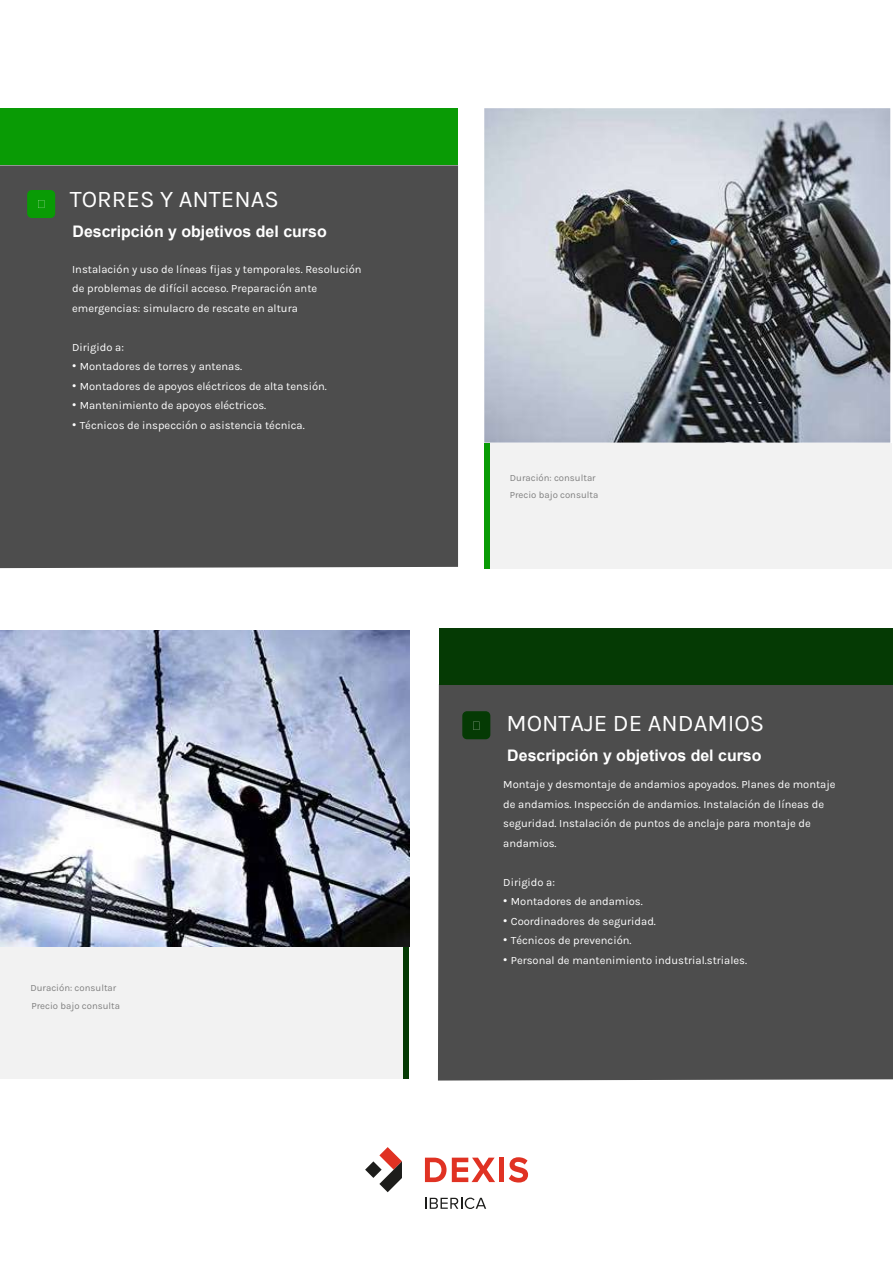
<style>
.page{position:relative;width:893px;height:1263px;background:#fff}
.page>*{position:absolute;margin:0;border:0;box-sizing:border-box;transform-origin:0 0}
.t1{font:23.85px "Karla";color:#fff}
.t2{font:700 15.9px "Arial";color:#fff}
.t3{font:11.1px/19.5px "Karla";color:#fff}
.t4{font:9.6px/17.4px "Karla";color:#7f7f7f}
.s1{font-family:"Arial";font-size:12px}
</style>
<div class="page">
<div style="left:0;top:165px;width:458px;height:403px;background:#4d4d4d"></div>
<div style="left:0;top:108px;width:458px;height:57px;background:#099b05"></div>
<div style="left:486px;top:443px;width:406px;height:125px;background:#f2f2f2"></div>
<div style="left:484px;top:443px;width:6px;height:125px;background:#099b05"></div>
<div style="left:67px;top:186px;width:321px;height:109px;background:#4d4d4d"></div>
<img style="left:484px;top:108px;width:406px;height:335px">
<svg style="left:27px;top:190px;width:28px;height:28px"></svg>
<div style="left:438px;top:684px;width:455px;height:396px;background:#4d4d4d"></div>
<div style="left:439px;top:628px;width:454px;height:57px;background:#053a04"></div>
<svg style="left:462px;top:711px;width:28px;height:28px"></svg>
<div style="left:0;top:946px;width:409px;height:133px;background:#f2f2f2"></div>
<div style="left:403px;top:946px;width:6px;height:133px;background:#053a04"></div>
<img style="left:0;top:630px;width:409px;height:316px">
<svg style="left:425px;top:1157px;width:21px;height:25px"></svg>
<svg style="left:452px;top:1157px;width:43px;height:25px"></svg>
<div style="left:499px;top:1157px;width:5px;height:25px;background:#e03223"></div>
<svg style="left:509px;top:1157px;width:19px;height:25px"></svg>
<svg style="left:425px;top:1197px;width:61px;height:12px"></svg>
<svg style="left:365px;top:1147px;width:37px;height:45px"></svg>
<h1 class="t1" style="left:70px;top:184px;width:210px">TORRES Y ANTENAS</h1>
<h2 class="t2" style="left:73px;top:221px;width:256px">Descripción y objetivos del curso</h2>
<p class="t3" style="left:72px;top:259px;width:291px">Instalación y uso de líneas fijas y temporales. Resolución de problemas de difícil acceso. Preparación ante emergencias: simulacro de rescate en altura</p>
<p class="t3" style="left:72px;top:337px;width:53px">Dirigido a:</p>
<p class="t3" style="left:72px;top:356px;width:171px"><span class="s1">•</span> Montadores de torres y antenas.</p>
<p class="t3" style="left:72px;top:376px;width:256px"><span class="s1">•</span> Montadores de apoyos eléctricos de alta tensión.</p>
<p class="t3" style="left:72px;top:395px;width:196px"><span class="s1">•</span> Mantenimiento de apoyos eléctricos.</p>
<p class="t3" style="left:72px;top:415px;width:234px"><span class="s1">•</span> Técnicos de inspección o asistencia técnica.</p>
<p class="t4" style="left:31px;top:978px;width:91px;line-height:18.6px">Duración: consultar<br>Precio bajo consulta</p>
<p class="t4" style="left:510px;top:468px;width:90px">Duración: consultar<br>Precio bajo consulta</p>
<h1 class="t1" style="left:506px;top:708px;width:259px">MONTAJE DE ANDAMIOS</h1>
<h2 class="t2" style="left:507px;top:745px;width:256px">Descripción y objetivos del curso</h2>
<p class="t3" style="left:503px;top:774px;width:334px">Montaje y desmontaje de andamios apoyados. Planes de montaje de andamios. Inspección de andamios. Instalación de líneas de seguridad. Instalación de puntos de anclaje para montaje de andamios.</p>
<p class="t3" style="left:503px;top:872px;width:53px">Dirigido a:</p>
<p class="t3" style="left:503px;top:891px;width:141px"><span class="s1">•</span> Montadores de andamios.</p>
<p class="t3" style="left:503px;top:911px;width:154px"><span class="s1">•</span> Coordinadores de seguridad.</p>
<p class="t3" style="left:503px;top:930px;width:130px"><span class="s1">•</span> Técnicos de prevención.</p>
<p class="t3" style="left:503px;top:950px;width:245px"><span class="s1">•</span> Personal de mantenimiento industrial.striales.</p>
</div>
